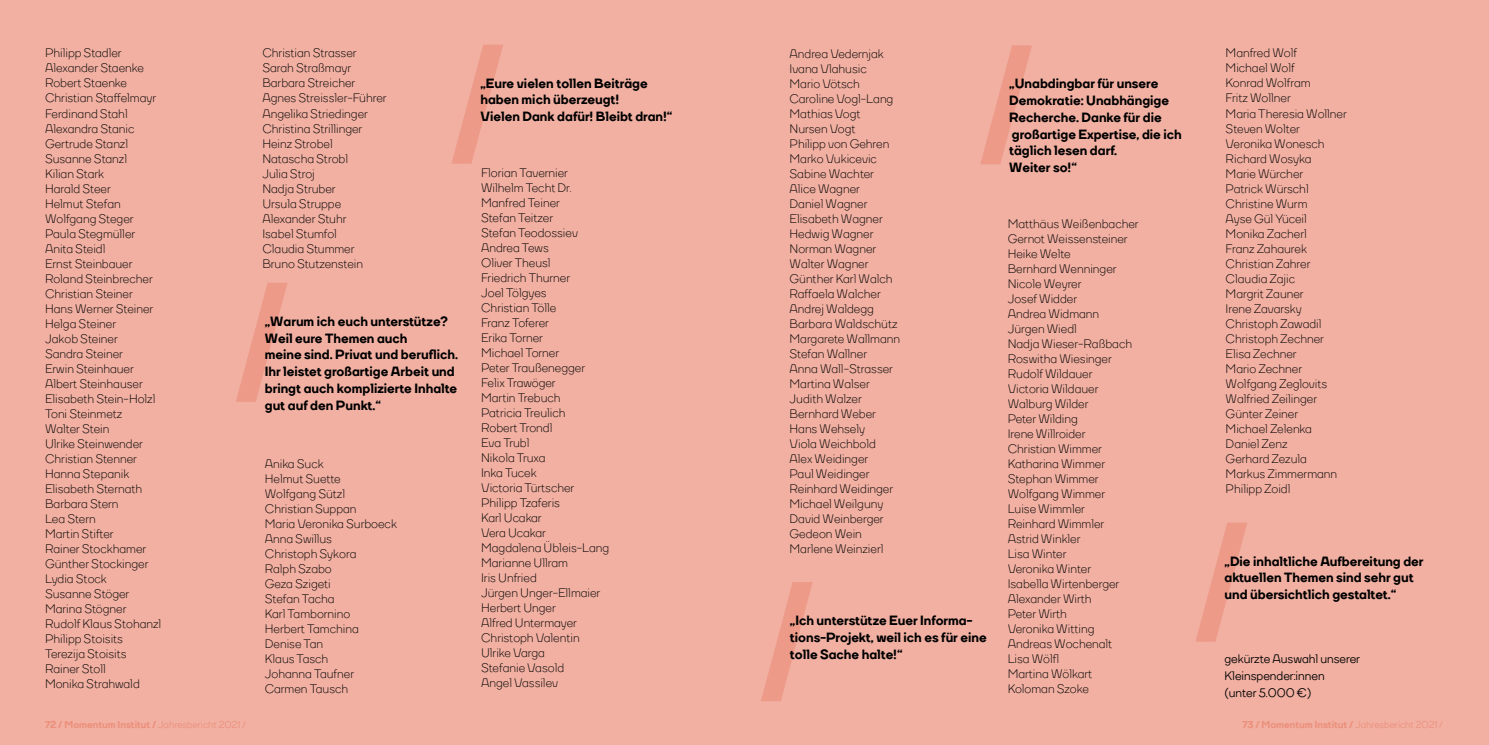
<style>
.page{position:relative;width:1489px;height:745px;background:#fff}
.page>*{position:absolute;margin:0;border:0;box-sizing:border-box;transform-origin:0 0}
.t1{font:800 13.38px/16.8px "TT Firs";color:#000}
.t2{font:12.5px/15px "TT Firs";color:#000}
.t3{font:500 12.5px/16.8px "TT Firs";color:#000}
.t4{font:800 10px "TT Firs";color:#ec917c}
.s1{font-weight:500}
</style>
<div class="page">
<div style="left:0;top:0;width:1488px;height:744px;background:#f1b0a2"></div>
<svg style="left:980px;top:45px;width:52px;height:119px"></svg>
<svg style="left:452px;top:45px;width:51px;height:119px"></svg>
<svg style="left:761px;top:582px;width:51px;height:118px"></svg>
<svg style="left:1196px;top:523px;width:51px;height:118px"></svg>
<svg style="left:236px;top:283px;width:51px;height:118px"></svg>
<p class="t2" style="left:45px;top:46px;width:118px">Philipp Stadler<br>Alexander Staenke<br>Robert Staenke<br>Christian Staffelmayr<br>Ferdinand Stahl<br>Alexandra Stanic<br>Gertrude Stanzl<br>Susanne Stanzl<br>Kilian Stark<br>Harald Steer<br>Helmut Stefan<br>Wolfgang Steger<br>Paula Stegmüller<br>Anita Steidl<br>Ernst Steinbauer<br>Roland Steinbrecher<br>Christian Steiner<br>Hans Werner Steiner<br>Helga Steiner<br>Jakob Steiner<br>Sandra Steiner<br>Erwin Steinhauer<br>Albert Steinhauser<br>Elisabeth Stein-Holzl<br>Toni Steinmetz<br>Walter Stein<br>Ulrike Steinwender<br>Christian Stenner<br>Hanna Stepanik<br>Elisabeth Sternath<br>Barbara Stern<br>Lea Stern<br>Martin Stifter<br>Rainer Stockhamer<br>Günther Stockinger<br>Lydia Stock<br>Susanne Stöger<br>Marina Stögner<br>Rudolf Klaus Stohanzl<br>Philipp Stoisits<br>Terezija Stoisits<br>Rainer Stoll<br>Monika Strahwald</p>
<p class="t2" style="left:262px;top:46px;width:126px">Christian Strasser<br>Sarah Straßmayr<br>Barbara Streicher<br>Agnes Streissler-Führer<br>Angelika Striedinger<br>Christina Strillinger<br>Heinz Strobel<br>Natascha Strobl<br>Julia Stroj<br>Nadja Struber<br>Ursula Struppe<br>Alexander Stuhr<br>Isabel Stumfol<br>Claudia Stummer<br>Bruno Stutzenstein</p>
<p class="t1" style="left:265px;top:312px;width:195px">„Warum ich euch unterstütze?<br>Weil eure Themen auch<br>meine sind. Privat und beruflich.<br>Ihr leistet großartige Arbeit und bringt auch komplizierte Inhalte gut auf den Punkt.“</p>
<p class="t2" style="left:265px;top:455px;width:134px">Anika Suck<br>Helmut Suette<br>Wolfgang Sützl<br>Christian Suppan<br>Maria Veronika Surboeck<br>Anna Swillus<br>Christoph Sykora<br>Ralph Szabo<br>Geza Szigeti<br>Stefan Tacha<br>Karl Tambornino<br>Herbert Tamchina<br>Denise Tan<br>Klaus Tasch<br>Johanna Taufner<br>Carmen Tausch</p>
<p class="t1" style="left:480px;top:75px;width:193px">„Eure vielen tollen Beiträge haben mich überzeugt!<br>Vielen Dank dafür! Bleibt dran!“</p>
<p class="t2" style="left:481px;top:165px;width:130px">Florian Tavernier<br>Wilhelm Techt Dr.<br>Manfred Teiner<br>Stefan Teitzer<br>Stefan Teodossiev<br>Andrea Tews<br>Oliver Theusl<br>Friedrich Thurner<br>Joel Tölgyes<br>Christian Tölle<br>Franz Toferer<br>Erika Torner<br>Michael Torner<br>Peter Traußenegger<br>Felix Trawöger<br>Martin Trebuch<br>Patricia Treulich<br>Robert Trondl<br>Eva Trubl<br>Nikola Truxa<br>Inka Tucek<br>Victoria Türtscher<br>Philipp Tzaferis<br>Karl Ucakar<br>Vera Ucakar<br>Magdalena Übleis-Lang<br>Marianne Ullram<br>Iris Unfried<br>Jürgen Unger-Ellmaier<br>Herbert Unger<br>Alfred Untermayer<br>Christoph Valentin<br>Ulrike Varga<br>Stefanie Vasold<br>Angel Vassilev</p>
<p class="t2" style="left:789px;top:46px;width:112px">Andrea Vedernjak<br>Ivana Vlahusic<br>Mario Vötsch<br>Caroline Vogl-Lang<br>Mathias Vogt<br>Nursen Vogt<br>Philipp von Gehren<br>Marko Vukicevic<br>Sabine Wachter<br>Alice Wagner<br>Daniel Wagner<br>Elisabeth Wagner<br>Hedwig Wagner<br>Norman Wagner<br>Walter Wagner<br>Günther Karl Walch<br>Raffaela Walcher<br>Andrej Waldegg<br>Barbara Waldschütz<br>Margarete Wallmann<br>Stefan Wallner<br>Anna Wall-Strasser<br>Martina Walser<br>Judith Walzer<br>Bernhard Weber<br>Hans Wehsely<br>Viola Weichbold<br>Alex Weidinger<br>Paul Weidinger<br>Reinhard Weidinger<br>Michael Weilguny<br>David Weinberger<br>Gedeon Wein<br>Marlene Weinzierl</p>
<p class="t1" style="left:789px;top:612px;width:198px">„Ich unterstütze Euer Informa&shy;tions-Projekt, weil ich es für eine tolle Sache halte!“</p>
<p class="t1" style="left:1009px;top:75px;width:174px">„Unabdingbar für unsere<br>Demokratie: Unabhängige<br>Recherche. Danke für die großartige Expertise, die ich täglich lesen darf.<br>Weiter so!“</p>
<p class="t2" style="left:1007px;top:215px;width:132px">Matthäus Weißenbacher<br>Gernot Weissensteiner<br>Heike Welte<br>Bernhard Wenninger<br>Nicole Weyrer<br>Josef Widder<br>Andrea Widmann<br>Jürgen Wiedl<br>Nadja Wieser-Raßbach<br>Roswitha Wiesinger<br>Rudolf Wildauer<br>Victoria Wildauer<br>Walburg Wilder<br>Peter Wilding<br>Irene Willroider<br>Christian Wimmer<br>Katharina Wimmer<br>Stephan Wimmer<br>Wolfgang Wimmer<br>Luise Wimmler<br>Reinhard Wimmler<br>Astrid Winkler<br>Lisa Winter<br>Veronika Winter<br>Isabella Wirtenberger<br>Alexander Wirth<br>Peter Wirth<br>Veronika Witting<br>Andreas Wochenalt<br>Lisa Wölfl<br>Martina Wölkart<br>Koloman Szoke</p>
<p class="t2" style="left:1225px;top:46px;width:123px">Manfred Wolf<br>Michael Wolf<br>Konrad Wolfram<br>Fritz Wollner<br>Maria Theresia Wollner<br>Steven Wolter<br>Veronika Wonesch<br>Richard Wosyka<br>Marie Würcher<br>Patrick Würschl<br>Christine Wurm<br>Ayse Gül Yüceil<br>Monika Zacherl<br>Franz Zahaurek<br>Christian Zahrer<br>Claudia Zajic<br>Margrit Zauner<br>Irene Zavarsky<br>Christoph Zawadil<br>Christoph Zechner<br>Elisa Zechner<br>Mario Zechner<br>Wolfgang Zeglovits<br>Walfried Zeilinger<br>Günter Zeiner<br>Michael Zelenka<br>Daniel Zenz<br>Gerhard Zezula<br>Markus Zimmermann<br>Philipp Zoidl</p>
<p class="t1" style="left:1224px;top:552px;width:200px">„Die inhaltliche Aufbereitung der aktuellen Themen sind sehr gut und übersichtlich gestaltet.“</p>
<p class="t3" style="left:1224px;top:649px;width:137px">gekürzte Auswahl unserer<br>Kleinspender:innen<br>(unter 5.000 €)</p>
<p class="t4" style="left:45px;top:717px;width:202px">72 / Momentum Institut / <span class="s1">Jahresbericht 2021 /</span></p>
<p class="t4" style="left:1242px;top:717px;width:202px">73 / Momentum Institut / <span class="s1">Jahresbericht 2021 /</span></p>
</div>
